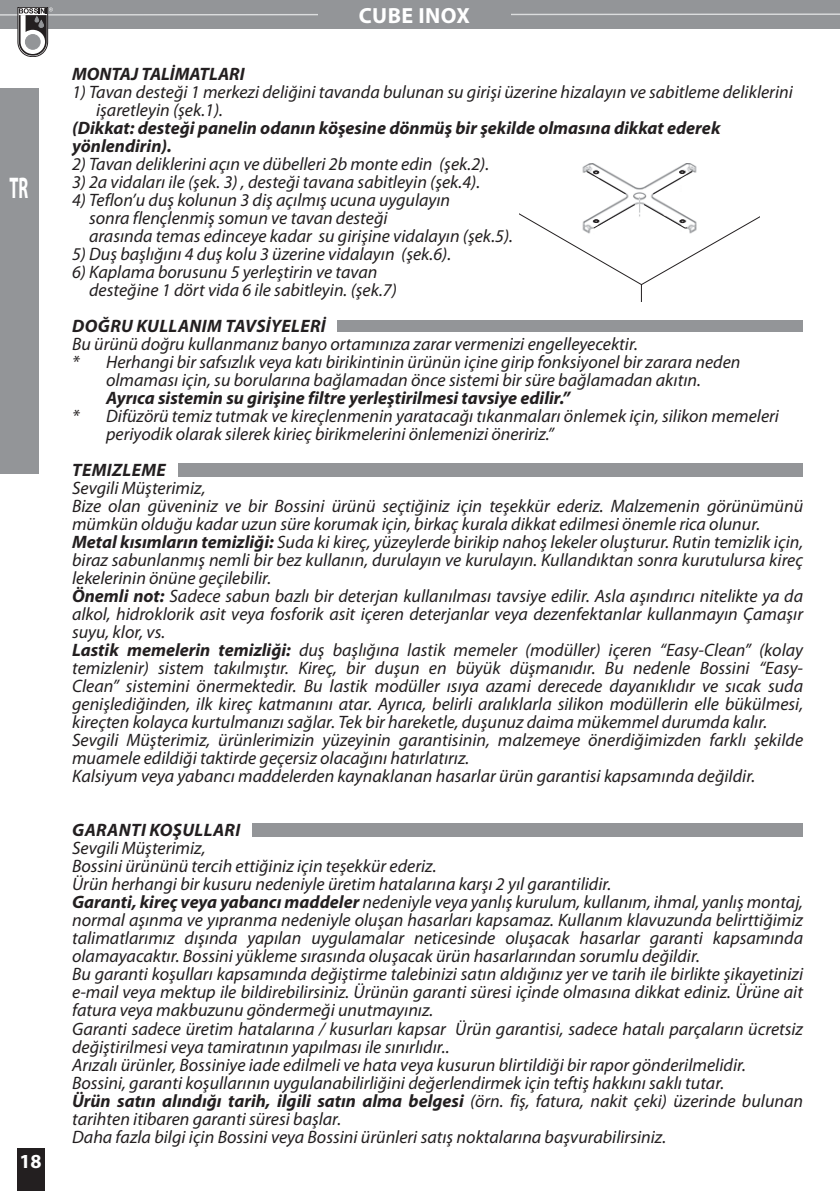
<style>
.page{position:relative;width:840px;height:1191px;background:#fff}
.page>*{position:absolute;margin:0;border:0;box-sizing:border-box;transform-origin:0 0}
.t1{font:700 30px "Myriad Pro";color:#fff;scale:.55 1}
.t2{font:700 22px "Myriad Pro";letter-spacing:.02em;color:#fff}
.t3{font:700 20px "Myriad Pro";color:#fff}
.t4{font:italic 18px/18px "Myriad Pro";color:#231f20}
.t5{font:italic 700 18px/18px "Myriad Pro";color:#231f20}
.t6{font:italic 700 18px "Myriad Pro";letter-spacing:.02em;color:#231f20}
.s1{font-weight:700}
</style>
<div class="page">
<div style="left:17px;top:1148px;width:28px;height:43px;background:#231f20"></div>
<div style="left:0;top:0;width:839px;height:28px;background:#939598"></div>
<svg style="left:0;top:7px;width:839px;height:50px"></svg>
<div style="left:317px;top:1px;width:193px;height:27px;background:#939598"></div>
<div style="left:0;top:88px;width:39px;height:385px;background:#939598"></div>
<div style="left:337px;top:320px;width:465px;height:12px;background:#939598"></div>
<div style="left:179px;top:463px;width:623px;height:13px;background:#939598"></div>
<div style="left:252px;top:823px;width:550px;height:14px;background:#939598"></div>
<img style="left:582px;top:163px;width:115px;height:41px">
<svg style="left:586px;top:171px;width:40px;height:24px"></svg>
<svg style="left:652px;top:170px;width:40px;height:25px"></svg>
<svg style="left:519px;top:204px;width:240px;height:98px"></svg>
<h1 class="t1" style="left:10px;top:177px;width:36px">TR</h1>
<p class="t3" style="left:20px;top:1154px;width:24px">18</p>
<p class="t2" style="left:358px;top:7px;width:113px">CUBE INOX</p>
<p class="t5" style="left:72px;top:67px;width:174px">MONTAJ TALİMATLARI</p>
<p class="t4" style="left:96px;top:85px;width:698px;text-indent:-24px">1) Tavan desteği 1 merkezi deliğini tavanda bulunan su girişi üzerine hizalayın ve sabitleme deliklerini işaretleyin (şek.1).</p>
<p class="t5" style="left:72px;top:121px;width:649px">(Dikkat: desteği panelin odanın köşesine dönmüş bir şekilde olmasına dikkat ederek yönlendirin).</p>
<p class="t4" style="left:72px;top:157px;width:418px">2) Tavan deliklerini açın ve dübelleri 2b monte edin (şek.2).</p>
<p class="t4" style="left:72px;top:175px;width:409px">3) 2a vidaları ile (şek. 3) , desteği tavana sabitleyin (şek.4).</p>
<p class="t4" style="left:89px;top:193px;width:425px;text-indent:-17px">4) Teflon’u duş kolunun 3 diş açılmış ucuna uygulayın<br>sonra flençlenmiş somun ve tavan desteği<br>arasında temas edinceye kadar su girişine vidalayın (şek.5).</p>
<p class="t4" style="left:72px;top:247px;width:380px">5) Duş başlığını 4 duş kolu 3 üzerine vidalayın (şek.6).</p>
<p class="t4" style="left:89px;top:265px;width:309px;text-indent:-17px">6) Kaplama borusunu 5 yerleştirin ve tavan desteğine 1 dört vida 6 ile sabitleyin. (şek.7)</p>
<p class="t6" style="left:72px;top:319px;width:255px">DOĞRU KULLANIM TAVSİYELERİ</p>
<p class="t4" style="left:72px;top:337px;width:567px">Bu ürünü doğru kullanmanız banyo ortamınıza zarar vermenizi engelleyecektir.</p>
<p class="t4" style="left:72px;top:355px;width:669px">* Herhangi bir safsızlık veya katı birikintinin ürünün içine girip fonksiyonel bir zarara neden</p>
<p class="t4" style="left:106px;top:373px;width:596px">olmaması için, su borularına bağlamadan önce sistemi bir süre bağlamadan akıtın.</p>
<p class="t5" style="left:106px;top:391px;width:465px">Ayrıca sistemin su girişine filtre yerleştirilmesi tavsiye edilir.”</p>
<p class="t4" style="left:106px;top:409px;width:674px;text-indent:-34px">* Difüzörü temiz tutmak ve kireçlenmenin yaratacağı tıkanmaları önlemek için, silikon memeleri periyodik olarak silerek kirieç birikmelerini önlemenizi öneririz.”</p>
<p class="t6" style="left:72px;top:463px;width:95px">TEMIZLEME</p>
<p class="t4" style="left:72px;top:481px;width:732px">Sevgili Müşterimiz,<br>Bize olan güveniniz ve bir Bossini ürünü seçtiğiniz için teşekkür ederiz. Malzemenin görünümünü mümkün olduğu kadar uzun süre korumak için, birkaç kurala dikkat edilmesi önemle rica olunur.<br><span class="s1">Metal kısımların temizliği:</span> Suda ki kireç, yüzeylerde birikip nahoş lekeler oluşturur. Rutin temizlik için, biraz sabunlanmış nemli bir bez kullanın, durulayın ve kurulayın. Kullandıktan sonra kurutulursa kireç lekelerinin önüne geçilebilir.<br><span class="s1">Önemli not:</span> Sadece sabun bazlı bir deterjan kullanılması tavsiye edilir. Asla aşındırıcı nitelikte ya da alkol, hidroklorik asit veya fosforik asit içeren deterjanlar veya dezenfektanlar kullanmayın Çamaşır suyu, klor, vs.<br><span class="s1">Lastik memelerin temizliği:</span> duş başlığına lastik memeler (modüller) içeren “Easy-Clean” (kolay temizlenir) sistem takılmıştır. Kireç, bir duşun en büyük düşmanıdır. Bu nedenle Bossini “Easy-Clean” sistemini önermektedir. Bu lastik modüller ısıya azami derecede dayanıklıdır ve sıcak suda genişlediğinden, ilk kireç katmanını atar. Ayrıca, belirli aralıklarla silikon modüllerin elle bükülmesi, kireçten kolayca kurtulmanızı sağlar. Tek bir hareketle, duşunuz daima mükemmel durumda kalır.<br>Sevgili Müşterimiz, ürünlerimizin yüzeyinin garantisinin, malzemeye önerdiğimizden farklı şekilde muamele edildiği taktirde geçersiz olacağını hatırlatırız.<br>Kalsiyum veya yabancı maddelerden kaynaklanan hasarlar ürün garantisi kapsamında değildir.</p>
<p class="t6" style="left:72px;top:823px;width:169px">GARANTI KOŞULLARI</p>
<p class="t4" style="left:72px;top:841px;width:732px">Sevgili Müşterimiz,<br>Bossini ürününü tercih ettiğiniz için teşekkür ederiz.<br>Ürün herhangi bir kusuru nedeniyle üretim hatalarına karşı 2 yıl garantilidir.<br><span class="s1">Garanti, kireç veya yabancı maddeler</span> nedeniyle veya yanlış kurulum, kullanım, ihmal, yanlış montaj, normal aşınma ve yıpranma nedeniyle oluşan hasarları kapsamaz. Kullanım klavuzunda belirttiğimiz talimatlarımız dışında yapılan uygulamalar neticesinde oluşacak hasarlar garanti kapsamında olamayacaktır. Bossini yükleme sırasında oluşacak ürün hasarlarından sorumlu değildir.<br>Bu garanti koşulları kapsamında değiştirme talebinizi satın aldığınız yer ve tarih ile birlikte şikayetinizi e-mail veya mektup ile bildirebilirsiniz. Ürünün garanti süresi içinde olmasına dikkat ediniz. Ürüne ait fatura veya makbuzunu göndermeği unutmayınız.<br>Garanti sadece üretim hatalarına / kusurları kapsar Ürün garantisi, sadece hatalı parçaların ücretsiz değiştirilmesi veya tamiratının yapılması ile sınırlıdır..<br>Arızalı ürünler, Bossiniye iade edilmeli ve hata veya kusurun blirtildiği bir rapor gönderilmelidir.<br>Bossini, garanti koşullarının uygulanabilirliğini değerlendirmek için teftiş hakkını saklı tutar.<br><span class="s1">Ürün satın alındığı tarih, ilgili satın alma belgesi</span> (örn. fiş, fatura, nakit çeki) üzerinde bulunan tarihten itibaren garanti süresi başlar.<br>Daha fazla bilgi için Bossini veya Bossini ürünleri satış noktalarına başvurabilirsiniz.</p>
</div>
